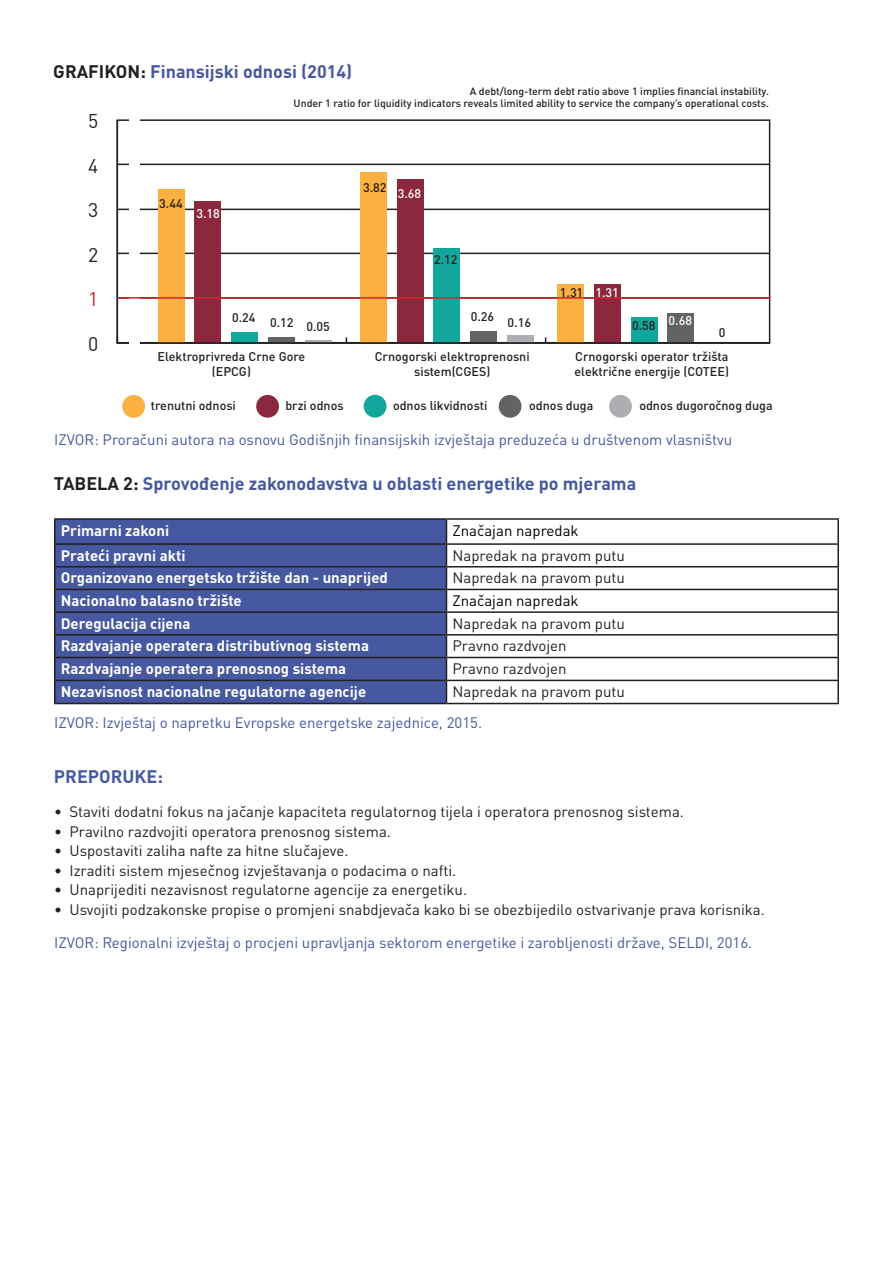
<style>
.page{position:relative;width:893px;height:1263px;background:#fff}
.page>*{position:absolute;margin:0;border:0;box-sizing:border-box;transform-origin:0 0}
.t1{font:19.5px "DIN";color:#231f20}
.t2{font:19.5px "DIN";color:#d1232a}
.t3{font:700 18px "DIN Pro";color:#46589f}
.t4{font:15px "DIN Pro";color:#231f20}
.t5{font:15px "DIN Pro";color:#46589f}
.t6{font:700 15px "DIN Pro";color:#fff}
.t7{font:15px "DIN Pro";color:#000}
.t8{font:500 12.45px/15px "DIN Pro";color:#231f20;text-align:center}
.t9{font:500 12.45px "DIN Pro";color:#fff}
.t10{font:500 10.5px/12.6px "DIN Pro";color:#231f20;text-align:right}
.s1{color:#231f20}
.s2{color:#fff}
</style>
<div class="page">
<hr style="left:117px;top:164px;width:653px;height:1px;background:#231f20">
<hr style="left:117px;top:209px;width:653px;height:1px;background:#231f20">
<hr style="left:117px;top:253px;width:653px;height:1px;background:#231f20">
<div style="left:507px;top:336px;width:26px;height:7px;background:#adaeb2"></div>
<div style="left:268px;top:338px;width:26px;height:5px;background:#636366"></div>
<div style="left:470px;top:331px;width:27px;height:12px;background:#636366"></div>
<div style="left:231px;top:332px;width:27px;height:11px;background:#12a79d"></div>
<div style="left:434px;top:248px;width:26px;height:95px;background:#12a79d"></div>
<div style="left:631px;top:317px;width:27px;height:26px;background:#12a79d"></div>
<div style="left:195px;top:201px;width:26px;height:142px;background:#8b283e"></div>
<div style="left:397px;top:179px;width:26px;height:164px;background:#8b283e"></div>
<div style="left:595px;top:285px;width:26px;height:58px;background:#8b283e"></div>
<div style="left:158px;top:190px;width:26px;height:153px;background:#fbb03f"></div>
<div style="left:360px;top:173px;width:26px;height:170px;background:#fbb03f"></div>
<div style="left:558px;top:285px;width:26px;height:58px;background:#fbb03f"></div>
<div style="left:667px;top:313px;width:27px;height:30px;background:#636366"></div>
<div style="left:117px;top:119px;width:653px;height:225px;border:2px solid #231f20"></div>
<div style="left:129px;top:118px;width:11px;height:227px;background:#fff"></div>
<div style="left:122px;top:395px;width:23px;height:23px;background:#fbb03f;border-radius:50%"></div>
<div style="left:256px;top:395px;width:23px;height:23px;background:#8b283e;border-radius:50%"></div>
<div style="left:364px;top:395px;width:22px;height:23px;background:#12a79d;border-radius:50%"></div>
<div style="left:499px;top:395px;width:22px;height:23px;background:#636366;border-radius:50%"></div>
<div style="left:609px;top:395px;width:23px;height:23px;background:#adaeb2;border-radius:50%"></div>
<div style="left:56px;top:520px;width:390px;height:183px;background:#46589f"></div>
<hr style="left:54px;top:518px;width:392px;height:2px;background:#231f20">
<hr style="left:54px;top:520px;width:2px;height:23px;background:#231f20">
<hr style="left:446px;top:518px;width:393px;height:2px;background:#231f20">
<hr style="left:837px;top:520px;width:2px;height:23px;background:#231f20">
<hr style="left:54px;top:543px;width:392px;height:2px;background:#231f20">
<hr style="left:54px;top:545px;width:2px;height:21px;background:#231f20">
<hr style="left:446px;top:543px;width:393px;height:2px;background:#231f20">
<hr style="left:837px;top:545px;width:2px;height:21px;background:#231f20">
<hr style="left:54px;top:566px;width:392px;height:1px;background:#231f20">
<hr style="left:54px;top:567px;width:2px;height:22px;background:#231f20">
<hr style="left:446px;top:566px;width:393px;height:1px;background:#231f20">
<hr style="left:837px;top:567px;width:2px;height:22px;background:#231f20">
<hr style="left:54px;top:589px;width:392px;height:1px;background:#231f20">
<hr style="left:54px;top:590px;width:2px;height:21px;background:#231f20">
<hr style="left:446px;top:589px;width:393px;height:1px;background:#231f20">
<hr style="left:837px;top:590px;width:2px;height:21px;background:#231f20">
<hr style="left:54px;top:611px;width:392px;height:2px;background:#231f20">
<hr style="left:54px;top:613px;width:2px;height:21px;background:#231f20">
<hr style="left:446px;top:611px;width:393px;height:2px;background:#231f20">
<hr style="left:837px;top:613px;width:2px;height:21px;background:#231f20">
<hr style="left:54px;top:634px;width:392px;height:1px;background:#231f20">
<hr style="left:54px;top:635px;width:2px;height:22px;background:#231f20">
<hr style="left:446px;top:634px;width:393px;height:1px;background:#231f20">
<hr style="left:837px;top:635px;width:2px;height:22px;background:#231f20">
<hr style="left:54px;top:657px;width:392px;height:1px;background:#231f20">
<hr style="left:54px;top:658px;width:2px;height:22px;background:#231f20">
<hr style="left:446px;top:657px;width:393px;height:1px;background:#231f20">
<hr style="left:837px;top:658px;width:2px;height:22px;background:#231f20">
<hr style="left:54px;top:680px;width:392px;height:1px;background:#231f20">
<hr style="left:54px;top:681px;width:2px;height:22px;background:#231f20">
<hr style="left:446px;top:680px;width:393px;height:1px;background:#231f20">
<svg style="left:446px;top:520px;width:1px;height:183px"></svg>
<hr style="left:837px;top:681px;width:2px;height:22px;background:#231f20">
<hr style="left:54px;top:703px;width:392px;height:1px;background:#231f20">
<hr style="left:446px;top:703px;width:393px;height:1px;background:#231f20">
<hr style="left:117px;top:297px;width:653px;height:2px;background:#d1232a">
<p class="t3" style="left:53px;top:56px;width:301px"><span class="s1">GRAFIKON:</span> Finansijski odnosi (2014)</p>
<h1 class="t1" style="left:88px;top:109px;width:12px">5</h1>
<h1 class="t1" style="left:88px;top:153px;width:12px">4</h1>
<h1 class="t1" style="left:88px;top:198px;width:12px">3</h1>
<h1 class="t1" style="left:88px;top:242px;width:12px">2</h1>
<h1 class="t2" style="left:88px;top:287px;width:12px">1</h1>
<h1 class="t1" style="left:88px;top:332px;width:12px">0</h1>
<p class="t10" style="left:294px;top:84px;width:477px">A debt/long-term debt ratio above 1 implies financial instability.<br>Under 1 ratio for liquidity indicators reveals limited ability to service the company’s operational costs.</p>
<p class="t8" style="left:159px;top:195px;width:25px">3.44</p>
<p class="t9" style="left:196px;top:204px;width:25px">3.18</p>
<p class="t8" style="left:232px;top:314px;width:99px">0.24 0.12 0.05</p>
<p class="t8" style="left:363px;top:179px;width:25px">3.82</p>
<p class="t9" style="left:398px;top:184px;width:25px">3.68</p>
<p class="t8" style="left:434px;top:251px;width:25px">2.12</p>
<p class="t8" style="left:471px;top:307px;width:25px">0.26</p>
<p class="t8" style="left:508px;top:313px;width:25px">0.16</p>
<p class="t8" style="left:560px;top:284px;width:61px">1.31 <span class="s2">1.31</span></p>
<p class="t8" style="left:632px;top:316px;width:62px">0.58 <sup>0.68</sup></p>
<p class="t8" style="left:719px;top:324px;width:8px">0</p>
<p class="t8" style="left:375px;top:348px;width:156px">Crnogorski elektroprenosni sistem(CGES)</p>
<p class="t8" style="left:574px;top:348px;width:156px;text-align:left">Crnogorski operator tržišta električne energije (COTEE)</p>
<p class="t8" style="left:158px;top:348px;width:149px">Elektroprivreda Crne Gore (EPCG)</p>
<p class="t8" style="left:151px;top:397px;width:86px">trenutni odnosi</p>
<p class="t8" style="left:285px;top:397px;width:60px">brzi odnos</p>
<p class="t8" style="left:393px;top:397px;width:96px">odnos likvidnosti</p>
<p class="t8" style="left:529px;top:397px;width:66px">odnos duga</p>
<p class="t8" style="left:639px;top:397px;width:135px">odnos dugoročnog duga</p>
<p class="t5" style="left:54px;top:427px;width:680px">IZVOR: Proračuni autora na osnovu Godišnjih finansijskih izvještaja preduzeća u društvenom vlasništvu</p>
<p class="t3" style="left:54px;top:468px;width:584px"><span class="s1">TABELA 2:</span> Sprovođenje zakonodavstva u oblasti energetike po mjerama</p>
<p class="t6" style="left:61px;top:518px;width:110px">Primarni zakoni</p>
<p class="t7" style="left:452px;top:518px;width:128px">Značajan napredak</p>
<p class="t6" style="left:61px;top:543px;width:126px">Prateći pravni akti</p>
<p class="t4" style="left:452px;top:543px;width:174px">Napredak na pravom putu</p>
<p class="t6" style="left:61px;top:565px;width:329px">Organizovano energetsko tržište dan - unaprijed</p>
<p class="t4" style="left:452px;top:566px;width:174px">Napredak na pravom putu</p>
<p class="t6" style="left:61px;top:588px;width:183px">Nacionalno balasno tržište</p>
<p class="t7" style="left:452px;top:589px;width:128px">Značajan napredak</p>
<p class="t6" style="left:61px;top:611px;width:131px">Deregulacija cijena</p>
<p class="t4" style="left:452px;top:612px;width:174px">Napredak na pravom putu</p>
<p class="t6" style="left:61px;top:633px;width:310px">Razdvajanje operatera distributivnog sistema</p>
<p class="t4" style="left:452px;top:634px;width:116px">Pravno razdvojen</p>
<p class="t6" style="left:61px;top:656px;width:287px">Razdvajanje operatera prenosnog sistema</p>
<p class="t4" style="left:452px;top:657px;width:116px">Pravno razdvojen</p>
<p class="t6" style="left:61px;top:679px;width:307px">Nezavisnost nacionalne regulatorne agencije</p>
<p class="t4" style="left:452px;top:680px;width:174px">Napredak na pravom putu</p>
<p class="t5" style="left:54px;top:710px;width:429px">IZVOR: Izvještaj o napretku Evropske energetske zajednice, 2015.</p>
<p class="t3" style="left:54px;top:761px;width:111px">PREPORUKE:</p>
<p class="t4" style="left:54px;top:800px;width:631px">• Staviti dodatni fokus na jačanje kapaciteta regulatornog tijela i operatora prenosnog sistema.</p>
<p class="t4" style="left:54px;top:820px;width:338px">• Pravilno razdvojiti operatora prenosnog sistema.</p>
<p class="t4" style="left:54px;top:839px;width:296px">• Uspostaviti zaliha nafte za hitne slučajeve.</p>
<p class="t4" style="left:54px;top:859px;width:404px">• Izraditi sistem mjesečnog izvještavanja o podacima o nafti.</p>
<p class="t4" style="left:54px;top:878px;width:415px">• Unaprijediti nezavisnost regulatorne agencije za energetiku.</p>
<p class="t4" style="left:54px;top:898px;width:712px">• Usvojiti podzakonske propise o promjeni snabdjevača kako bi se obezbijedilo ostvarivanje prava korisnika.</p>
<p class="t5" style="left:54px;top:931px;width:700px">IZVOR: Regionalni izvještaj o procjeni upravljanja sektorom energetike i zarobljenosti države, SELDI, 2016.</p>
</div>
